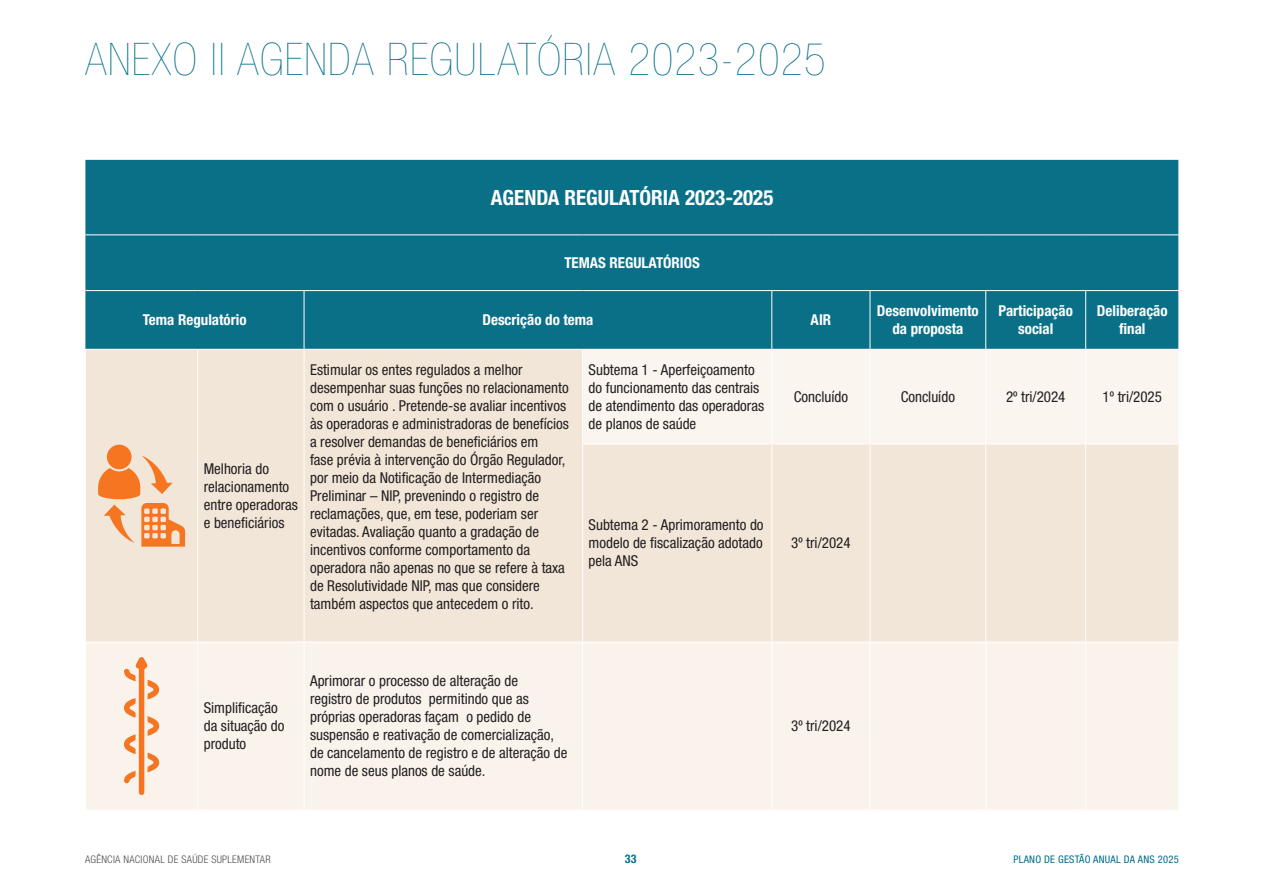
<style>
.page{position:relative;width:1263px;height:893px;background:#fff}
.page>*{position:absolute;margin:0;border:0;box-sizing:border-box;transform-origin:0 0}
.t1{font:200 condensed 45px "Helvetica Neue LT Std";letter-spacing:.03em;color:#006d89}
.t2{font:700 condensed 21px "Helvetica Neue LT Std";color:#fff}
.t3{font:condensed 15px/18px "Helvetica Neue LT Std";color:#231f20}
.t4{font:700 condensed 15px/18px "Helvetica Neue LT Std";color:#fff;text-align:center}
.t5{font:700 condensed 12px "Helvetica Neue LT Std";color:#006d89}
.t6{font:300 condensed 10.5px "Helvetica Neue LT Std";letter-spacing:.025em;color:#4b4c4d}
.t7{font:condensed 10.5px "Helvetica Neue LT Std";letter-spacing:.025em;color:#006d89}
</style>
<div class="page">
<div style="left:85px;top:160px;width:1093px;height:189px;background:#0a7088"></div>
<div style="left:86px;top:350px;width:1092px;height:292px;background:#f2e6d8"></div>
<div style="left:583px;top:350px;width:595px;height:94px;background:#faf5ef"></div>
<div style="left:86px;top:643px;width:1092px;height:167px;background:#f9f3ec"></div>
<hr style="left:870px;top:291px;width:1px;height:58px;background:#fff">
<hr style="left:985px;top:291px;width:1px;height:58px;background:#fff">
<hr style="left:1085px;top:291px;width:1px;height:58px;background:#fff">
<hr style="left:771px;top:350px;width:1px;height:94px;background:#fff">
<hr style="left:870px;top:350px;width:1px;height:94px;background:#fff">
<hr style="left:985px;top:350px;width:1px;height:94px;background:#fff">
<hr style="left:1085px;top:350px;width:1px;height:94px;background:#fff">
<hr style="left:582px;top:444px;width:190px;height:1px;background:#fff">
<hr style="left:772px;top:444px;width:98px;height:1px;background:#fff">
<hr style="left:771px;top:444px;width:1px;height:198px;background:#fff">
<hr style="left:870px;top:444px;width:116px;height:1px;background:#fff">
<hr style="left:870px;top:444px;width:1px;height:198px;background:#fff">
<hr style="left:986px;top:444px;width:100px;height:1px;background:#fff">
<hr style="left:985px;top:444px;width:1px;height:198px;background:#fff">
<hr style="left:1086px;top:444px;width:93px;height:1px;background:#fff">
<hr style="left:1085px;top:444px;width:1px;height:198px;background:#fff">
<hr style="left:304px;top:642px;width:1px;height:168px;background:#fff">
<hr style="left:582px;top:642px;width:1px;height:168px;background:#fff">
<hr style="left:771px;top:642px;width:1px;height:168px;background:#fff">
<hr style="left:870px;top:642px;width:1px;height:168px;background:#fff">
<hr style="left:985px;top:642px;width:1px;height:168px;background:#fff">
<hr style="left:1085px;top:642px;width:1px;height:168px;background:#fff">
<hr style="left:197px;top:642px;width:1px;height:168px;background:#fff">
<hr style="left:582px;top:350px;width:1px;height:94px;background:#fff">
<hr style="left:582px;top:444px;width:1px;height:198px;background:#fff">
<hr style="left:304px;top:350px;width:1px;height:94px;background:#fff">
<hr style="left:304px;top:444px;width:1px;height:198px;background:#fff">
<hr style="left:197px;top:350px;width:1px;height:94px;background:#fff">
<hr style="left:197px;top:444px;width:1px;height:198px;background:#fff">
<hr style="left:85px;top:234px;width:113px;height:1px;background:#fff">
<hr style="left:198px;top:234px;width:106px;height:1px;background:#fff">
<hr style="left:304px;top:234px;width:279px;height:1px;background:#fff">
<hr style="left:583px;top:234px;width:189px;height:1px;background:#fff">
<hr style="left:772px;top:234px;width:98px;height:1px;background:#fff">
<hr style="left:870px;top:234px;width:116px;height:1px;background:#fff">
<hr style="left:986px;top:234px;width:100px;height:1px;background:#fff">
<hr style="left:1086px;top:234px;width:93px;height:1px;background:#fff">
<hr style="left:85px;top:290px;width:113px;height:1px;background:#fff">
<hr style="left:198px;top:290px;width:106px;height:1px;background:#fff">
<hr style="left:772px;top:290px;width:98px;height:1px;background:#fff">
<hr style="left:870px;top:290px;width:116px;height:1px;background:#fff">
<hr style="left:986px;top:290px;width:100px;height:1px;background:#fff">
<hr style="left:1086px;top:290px;width:93px;height:1px;background:#fff">
<hr style="left:304px;top:290px;width:279px;height:1px;background:#fff">
<hr style="left:304px;top:291px;width:1px;height:58px;background:#fff">
<hr style="left:583px;top:290px;width:189px;height:1px;background:#fff">
<hr style="left:771px;top:291px;width:1px;height:58px;background:#fff">
<div style="left:107px;top:445px;width:25px;height:24px;background:#f57521;border-radius:50%"></div>
<svg style="left:98px;top:455px;width:87px;height:92px;background:#f3ba91"></svg>
<svg style="left:122px;top:655px;width:39px;height:141px;background:#f7ceb0"></svg>
<h1 class="t1" style="left:85px;top:34px;width:742px">ANEXO II AGENDA REGULATÓRIA 2023-2025</h1>
<h2 class="t2" style="left:491px;top:185px;width:284px">AGENDA REGULATÓRIA 2023-2025</h2>
<p class="t4" style="left:564px;top:254px;width:137px">TEMAS REGULATÓRIOS</p>
<p class="t4" style="left:143px;top:311px;width:105px">Tema Regulatório</p>
<p class="t4" style="left:482px;top:311px;width:112px">Descrição do tema</p>
<p class="t4" style="left:811px;top:311px;width:22px">AIR</p>
<p class="t4" style="left:877px;top:302px;width:103px">Desenvolvimento da proposta</p>
<p class="t4" style="left:998px;top:302px;width:76px">Participação social</p>
<p class="t4" style="left:1097px;top:302px;width:72px">Deliberação final</p>
<p class="t3" style="left:204px;top:460px;width:96px">Melhoria do relacionamento entre operadoras e beneficiários</p>
<p class="t3" style="left:310px;top:361px;width:260px">Estimular os entes regulados a melhor desempenhar suas funções no relacionamento com o usuário . Pretende-se avaliar incentivos às operadoras e administradoras de benefícios a resolver demandas de beneficiários em<br>fase prévia à intervenção do Órgão Regulador, por meio da Notificação de Intermediação Preliminar – NIP, prevenindo o registro de reclamações, que, em tese, poderiam ser evitadas. Avaliação quanto a gradação de incentivos conforme comportamento da operadora não apenas no que se refere à taxa de Resolutividade NIP, mas que considere também aspectos que antecedem o rito.</p>
<p class="t3" style="left:589px;top:361px;width:177px">Subtema 1 - Aperfeiçoamento do funcionamento das centrais de atendimento das operadoras de planos de saúde</p>
<p class="t3" style="left:589px;top:516px;width:177px;text-align:justify">Subtema 2 - Aprimoramento do modelo de fiscalização adotado pela ANS</p>
<p class="t3" style="left:204px;top:699px;width:82px">Simplificação da situação do produto</p>
<p class="t3" style="left:310px;top:672px;width:259px">Aprimorar o processo de alteração de<br>registro de produtos permitindo que as próprias operadoras façam o pedido de suspensão e reativação de comercialização, de cancelamento de registro e de alteração de nome de seus planos de saúde.</p>
<p class="t3" style="left:794px;top:388px;width:56px">Concluído</p>
<p class="t3" style="left:901px;top:388px;width:56px">Concluído</p>
<p class="t3" style="left:1006px;top:388px;width:61px">2º tri/2024</p>
<p class="t3" style="left:1102px;top:388px;width:61px">1º tri/2025</p>
<p class="t3" style="left:791px;top:534px;width:61px">3º tri/2024</p>
<p class="t3" style="left:791px;top:717px;width:61px">3º tri/2024</p>
<p class="t6" style="left:85px;top:853px;width:187px">AGÊNCIA NACIONAL DE SAÚDE SUPLEMENTAR</p>
<p class="t5" style="left:625px;top:851px;width:13px">33</p>
<p class="t7" style="left:1013px;top:853px;width:167px">PLANO DE GESTÃO ANUAL DA ANS 2025</p>
</div>
